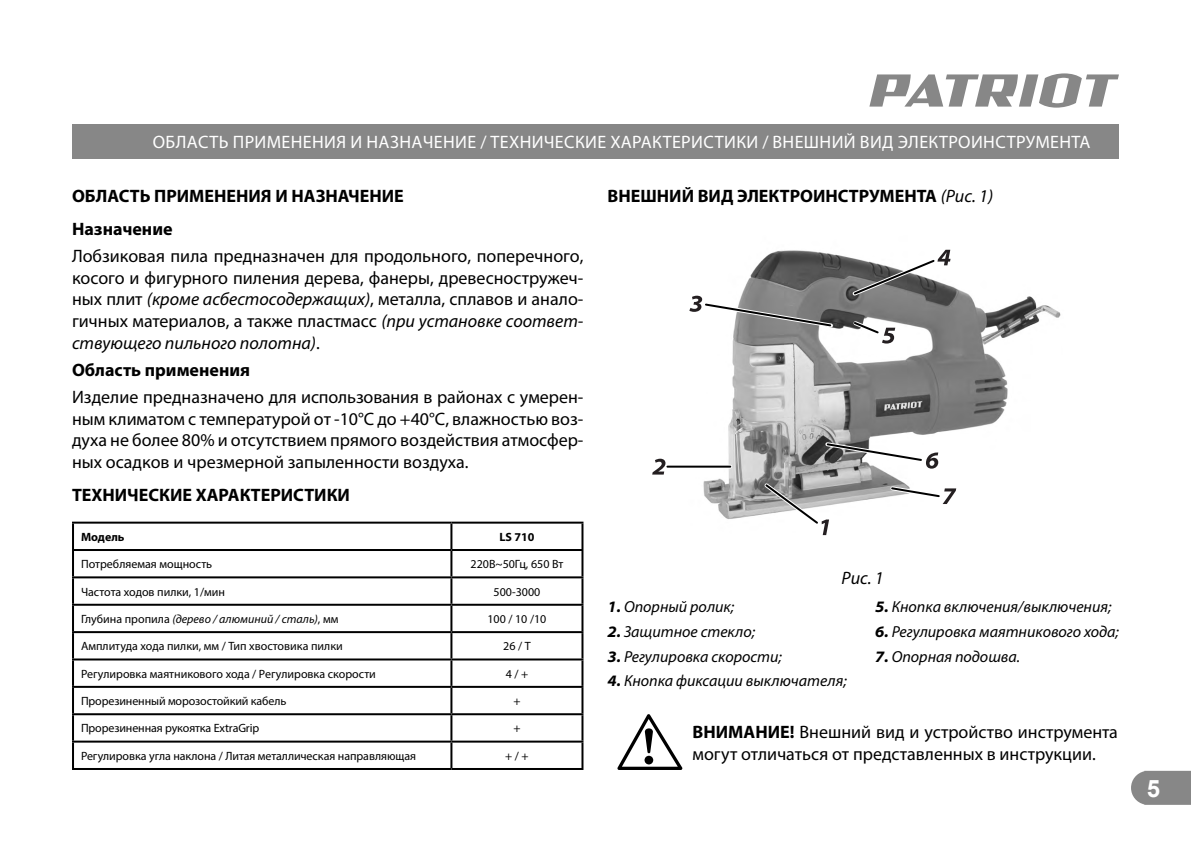
<style>
.page{position:relative;width:1191px;height:842px;background:#fff}
.page>*{position:absolute;margin:0;border:0;box-sizing:border-box;transform-origin:0 0}
.t1{font:700 24px "Arial";color:#fff}
.t2{font:18px/21.6px "Myriad Pro";color:#000;text-align:justify}
.t3{font:700 18px/33px "Myriad Pro";color:#000}
.t4{font:18px "Myriad Pro";letter-spacing:.02em;color:#fff}
.t5{font:italic 18px "Myriad Pro";color:#000}
.t6{font:italic 16px "Myriad Pro";color:#000}
.t7{font:12px "Myriad Pro";letter-spacing:-.005em;color:#000}
.t8{font:italic 12px "Myriad Pro";color:#000}
.t9{font:700 12px "Myriad Pro";color:#000}
.s1{font-style:italic}
.s2{font-weight:400;font-style:italic}
.s3{font-style:normal}
.s4{font-weight:700;font-stretch:semi-expanded}
.s5{font-weight:700}
</style>
<div class="page">
<svg style="left:1131px;top:771px;width:60px;height:34px;background:#8e8e8e"></svg>
<svg style="left:869px;top:73px;width:250px;height:35px"></svg>
<div style="left:72px;top:124px;width:1047px;height:34px;background:#878787"></div>
<hr style="left:72px;top:522px;width:379px;height:2px;background:#000">
<hr style="left:72px;top:524px;width:2px;height:25px;background:#000">
<hr style="left:451px;top:522px;width:132px;height:2px;background:#000">
<hr style="left:450px;top:524px;width:2px;height:25px;background:#000">
<hr style="left:581px;top:524px;width:2px;height:25px;background:#000">
<hr style="left:72px;top:549px;width:379px;height:2px;background:#000">
<hr style="left:72px;top:551px;width:2px;height:25px;background:#000">
<hr style="left:451px;top:549px;width:132px;height:2px;background:#000">
<hr style="left:450px;top:551px;width:2px;height:25px;background:#000">
<hr style="left:581px;top:551px;width:2px;height:25px;background:#000">
<hr style="left:72px;top:576px;width:379px;height:2px;background:#000">
<hr style="left:72px;top:578px;width:2px;height:26px;background:#000">
<hr style="left:451px;top:576px;width:132px;height:2px;background:#000">
<hr style="left:450px;top:578px;width:2px;height:26px;background:#000">
<hr style="left:581px;top:578px;width:2px;height:26px;background:#000">
<hr style="left:72px;top:604px;width:379px;height:2px;background:#000">
<hr style="left:72px;top:606px;width:2px;height:25px;background:#000">
<hr style="left:451px;top:604px;width:132px;height:2px;background:#000">
<hr style="left:450px;top:606px;width:2px;height:25px;background:#000">
<hr style="left:581px;top:606px;width:2px;height:25px;background:#000">
<hr style="left:72px;top:631px;width:379px;height:2px;background:#000">
<hr style="left:72px;top:633px;width:2px;height:25px;background:#000">
<hr style="left:451px;top:631px;width:132px;height:2px;background:#000">
<hr style="left:450px;top:633px;width:2px;height:25px;background:#000">
<hr style="left:581px;top:633px;width:2px;height:25px;background:#000">
<hr style="left:72px;top:658px;width:379px;height:2px;background:#000">
<hr style="left:72px;top:660px;width:2px;height:26px;background:#000">
<hr style="left:451px;top:658px;width:132px;height:2px;background:#000">
<hr style="left:450px;top:660px;width:2px;height:26px;background:#000">
<hr style="left:581px;top:660px;width:2px;height:26px;background:#000">
<hr style="left:72px;top:686px;width:379px;height:2px;background:#000">
<hr style="left:72px;top:688px;width:2px;height:25px;background:#000">
<hr style="left:451px;top:686px;width:132px;height:2px;background:#000">
<hr style="left:450px;top:688px;width:2px;height:25px;background:#000">
<hr style="left:581px;top:688px;width:2px;height:25px;background:#000">
<hr style="left:72px;top:713px;width:379px;height:2px;background:#000">
<hr style="left:72px;top:715px;width:2px;height:26px;background:#000">
<hr style="left:451px;top:713px;width:132px;height:2px;background:#000">
<hr style="left:450px;top:715px;width:2px;height:26px;background:#000">
<hr style="left:581px;top:715px;width:2px;height:26px;background:#000">
<hr style="left:72px;top:741px;width:379px;height:2px;background:#000">
<hr style="left:72px;top:743px;width:2px;height:25px;background:#000">
<hr style="left:451px;top:741px;width:132px;height:2px;background:#000">
<hr style="left:450px;top:743px;width:2px;height:25px;background:#000">
<hr style="left:581px;top:743px;width:2px;height:25px;background:#000">
<hr style="left:72px;top:768px;width:379px;height:2px;background:#000">
<hr style="left:451px;top:768px;width:132px;height:2px;background:#000">
<svg style="left:617px;top:714px;width:66px;height:56px"></svg>
<img style="left:661px;top:249px;width:400px;height:287px">
<svg style="left:667px;top:465px;width:63px;height:4px"></svg>
<hr style="left:667px;top:466px;width:63px;height:2px;background:#000">
<svg style="left:652px;top:459px;width:13px;height:16px"></svg>
<svg style="left:761px;top:480px;width:68px;height:55px"></svg>
<svg style="left:822px;top:440px;width:116px;height:29px"></svg>
<svg style="left:888px;top:484px;width:68px;height:20px"></svg>
<svg style="left:689px;top:296px;width:146px;height:34px"></svg>
<svg style="left:850px;top:318px;width:45px;height:26px"></svg>
<svg style="left:849px;top:250px;width:101px;height:49px"></svg>
<p class="t4" style="left:153px;top:131px;width:939px">ОБЛАСТЬ ПРИМЕНЕНИЯ И НАЗНАЧЕНИЕ / ТЕХНИЧЕСКИЕ ХАРАКТЕРИСТИКИ / ВНЕШНИЙ ВИД ЭЛЕКТРОИНСТРУМЕНТА</p>
<p class="t3" style="left:72px;top:180px;width:333px">ОБЛАСТЬ ПРИМЕНЕНИЯ И НАЗНАЧЕНИЕ<br>Назначение</p>
<p class="t2" style="left:72px;top:245px;width:513px">Лобзиковая пила предназначен для продольного, поперечного, косого и фигурного пиления дерева, фанеры, древесностружеч&shy;ных плит <span class="s1">(кроме асбестосодержащих)</span>, металла, сплавов и анало&shy;гичных материалов, а также пластмасс <span class="s1">(при установке соответ&shy;ствующего пильного полотна)</span>.</p>
<p class="t3" style="left:72px;top:354px;width:180px">Область применения</p>
<p class="t2" style="left:72px;top:386px;width:513px">Изделие предназначено для использования в районах с умерен&shy;ным климатом с температурой от -10°С до +40°С, влажностью воз&shy;духа не более 80% и отсутствием прямого воздействия атмосфер&shy;ных осадков и чрезмерной запыленности воздуха.</p>
<p class="t3" style="left:72px;top:479px;width:279px">ТЕХНИЧЕСКИЕ ХАРАКТЕРИСТИКИ</p>
<p class="t3" style="left:607px;top:180px;width:387px">ВНЕШНИЙ ВИД ЭЛЕКТРОИНСТРУМЕНТА <span class="s2">(Рис. 1)</span></p>
<p class="t9" style="left:81px;top:530px;width:45px">Модель</p>
<p class="t9" style="left:499px;top:530px;width:37px">LS 710</p>
<p class="t7" style="left:81px;top:557px;width:133px">Потребляемая мощность</p>
<p class="t7" style="left:470px;top:557px;width:94px">220В~50Гц, 650 Вт</p>
<p class="t7" style="left:81px;top:584px;width:145px">Частота ходов пилки, 1/мин</p>
<p class="t7" style="left:493px;top:584px;width:48px">500-3000</p>
<p class="t8" style="left:81px;top:611px;width:259px"><span class="s3">Глубина пропила</span> (дерево / алюминий / сталь)<span class="s3">, мм</span></p>
<p class="t7" style="left:487px;top:611px;width:60px">100 / 10 /10</p>
<p class="t7" style="left:81px;top:639px;width:263px">Амплитуда хода пилки, мм / Тип хвостовика пилки</p>
<p class="t7" style="left:503px;top:639px;width:29px">26 / Т</p>
<p class="t7" style="left:81px;top:666px;width:296px">Регулировка маятникового хода / Регулировка скорости</p>
<p class="t7" style="left:506px;top:666px;width:24px">4 / +</p>
<p class="t7" style="left:81px;top:694px;width:207px">Прорезиненный морозостойкий кабель</p>
<p class="t7" style="left:513px;top:694px;width:9px">+</p>
<p class="t7" style="left:81px;top:721px;width:180px">Прорезиненная рукоятка ExtraGrip</p>
<p class="t7" style="left:513px;top:721px;width:9px">+</p>
<p class="t7" style="left:81px;top:748px;width:336px">Регулировка угла наклона / Литая металлическая направляющая</p>
<p class="t7" style="left:505px;top:748px;width:25px">+ / +</p>
<p class="t5" style="left:841px;top:567px;width:44px">Рис. 1</p>
<p class="t6" style="left:607px;top:597px;width:128px"><span class="s4">1.</span> Опорный ролик;</p>
<p class="t6" style="left:607px;top:621px;width:149px"><span class="s4">2.</span> Защитное стекло;</p>
<p class="t6" style="left:607px;top:646px;width:176px"><span class="s4">3.</span> Регулировка скорости;</p>
<p class="t6" style="left:607px;top:671px;width:241px"><span class="s4">4.</span> Кнопка фиксации выключателя;</p>
<p class="t6" style="left:875px;top:597px;width:238px"><span class="s4">5.</span> Кнопка включения/выключения;</p>
<p class="t6" style="left:875px;top:621px;width:245px"><span class="s4">6.</span> Регулировка маятникового хода;</p>
<p class="t6" style="left:875px;top:646px;width:147px"><span class="s4">7.</span> Опорная подошва.</p>
<p class="t2" style="left:692px;top:721px;width:427px"><span class="s5">ВНИМАНИЕ!</span> Внешний вид и устройство инструмента могут отличаться от представленных в инструкции.</p>
<h1 class="t1" style="left:1146px;top:771px;width:15px">5</h1>
</div>
